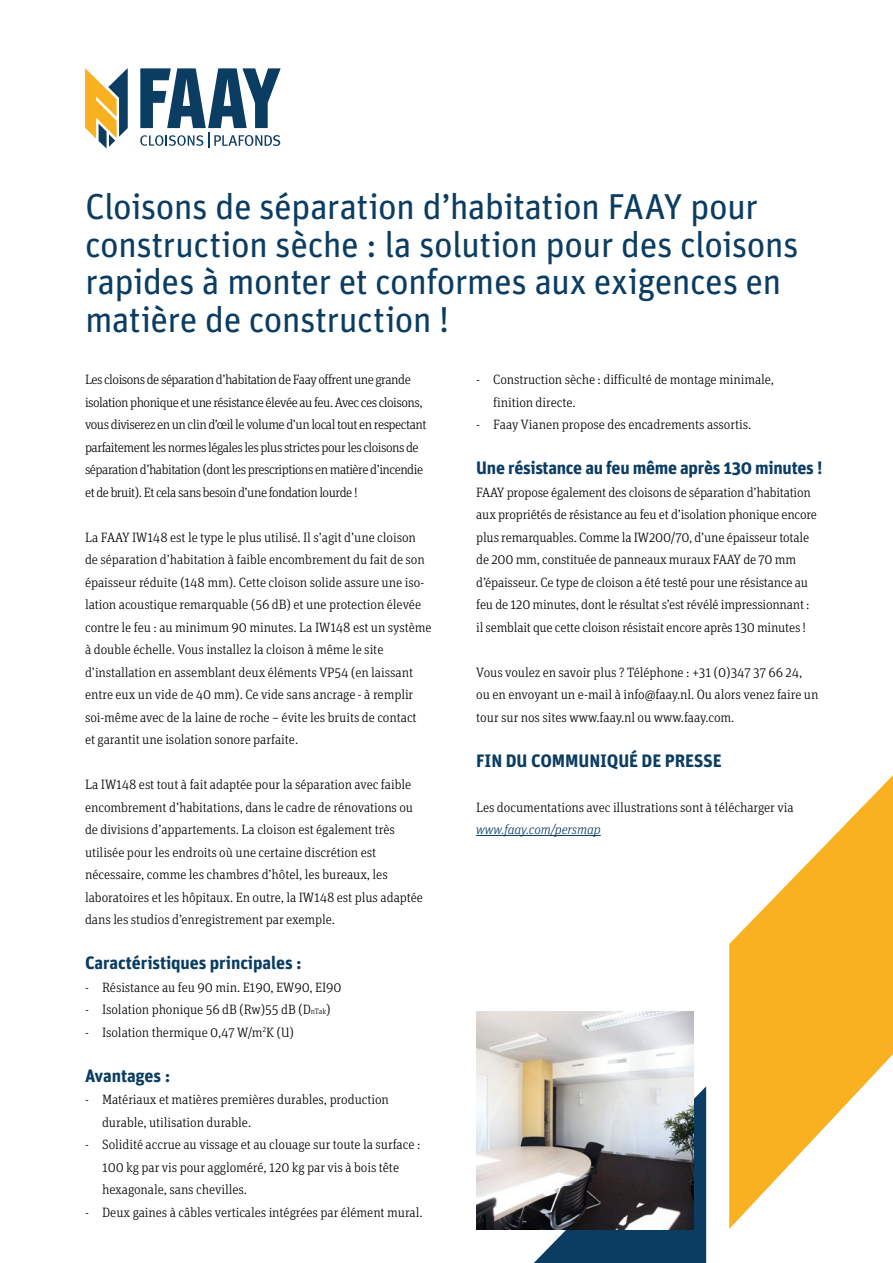
<style>
.page{position:relative;width:893px;height:1263px;background:#fff}
.page>*{position:absolute;margin:0;border:0;box-sizing:border-box;transform-origin:0 0}
.t1{font:36px/37.5px "Unit Pro";letter-spacing:-.02em;color:#0b3c62}
.t2{font:700 18px "Unit Pro";letter-spacing:-.005em;color:#0b3c62}
.t3{font:300 13.5px/22.5px "Unit Slab Pro";letter-spacing:-.005em;color:#000}
.t4{font:300 13.5px/22.5px "Unit Slab Pro";letter-spacing:-.035em;color:#000}
.t5{font:italic 300 13.5px "Unit Slab Pro";letter-spacing:-.005em;color:#0b3c62}
.s1{font-size:7.8px}
</style>
<div class="page">
<svg style="left:530px;top:1086px;width:176px;height:177px;background:#244f70"></svg>
<svg style="left:729px;top:775px;width:164px;height:454px;fill:#f9b121"></svg>
<svg style="left:85px;top:68px;width:43px;height:81px"></svg>
<svg style="left:140px;top:68px;width:141px;height:80px"></svg>
<img style="left:476px;top:1012px;width:218px;height:217px">
<hr style="left:476px;top:835px;width:125px;height:1px;background:#0b3c62">
<h1 class="t1" style="left:85px;top:187px;width:715px">Cloisons de séparation d’habitation FAAY pour construction sèche : la solution pour des cloisons rapides à monter et conformes aux exigences en matière de construction !</h1>
<p class="t4" style="left:85px;top:368px;width:343px">Les cloisons de séparation d’habitation de Faay offrent une grande isolation phonique et une résistance élevée au feu. Avec ces cloisons, vous diviserez en un clin d’œil le volume d’un local tout en respectant parfaitement les normes légales les plus strictes pour les cloisons de séparation d’habitation (dont les prescriptions en matière d’incendie et de bruit). Et cela sans besoin d’une fondation lourde !</p>
<p class="t3" style="left:85px;top:525px;width:348px">La FAAY IW148 est le type le plus utilisé. Il s’agit d’une cloison de séparation d’habitation à faible encombrement du fait de son épaisseur réduite (148 mm). Cette cloison solide assure une iso&shy;lation acoustique remarquable (56 dB) et une protection élevée contre le feu : au minimum 90 minutes. La IW148 est un système à double échelle. Vous installez la cloison à même le site d’installation en assemblant deux éléments VP54 (en laissant entre eux un vide de 40 mm). Ce vide sans ancrage - à remplir soi-même avec de la laine de roche – évite les bruits de contact<br>et garantit une isolation sonore parfaite.</p>
<p class="t3" style="left:85px;top:773px;width:339px">La IW148 est tout à fait adaptée pour la séparation avec faible encombrement d’habitations, dans le cadre de rénovations ou de divisions d’appartements. La cloison est également très utilisée pour les endroits où une certaine discrétion est nécessaire, comme les chambres d’hôtel, les bureaux, les laboratoires et les hôpitaux. En outre, la IW148 est plus adaptée dans les studios d’enregistrement par exemple.</p>
<h2 class="t2" style="left:85px;top:951px;width:218px">Caractéristiques principales :</h2>
<p class="t3" style="left:85px;top:975px;width:258px">- Résistance au feu 90 min. E190, EW90, EI90</p>
<p class="t3" style="left:85px;top:998px;width:247px">- Isolation phonique 56 dB (Rw)55 dB (D<span class="s1">nTak</span>)</p>
<p class="t3" style="left:85px;top:1020px;width:211px">- Isolation thermique 0,47 W/m<sup>2</sup>K (U)</p>
<h2 class="t2" style="left:85px;top:1064px;width:87px">Avantages :</h2>
<p class="t3" style="left:102px;top:1088px;width:288px;text-indent:-17px">- Matériaux et matières premières durables, production durable, utilisation durable.</p>
<p class="t3" style="left:102px;top:1133px;width:320px;text-indent:-17px">- Solidité accrue au vissage et au clouage sur toute la surface :<br>100 kg par vis pour aggloméré, 120 kg par vis à bois tête hexagonale, sans chevilles.</p>
<p class="t3" style="left:85px;top:1200px;width:339px">- Deux gaines à câbles verticales intégrées par élément mural.</p>
<p class="t3" style="left:493px;top:368px;width:282px;text-indent:-17px">- Construction sèche : difficulté de montage minimale, finition directe.</p>
<p class="t3" style="left:476px;top:413px;width:276px">- Faay Vianen propose des encadrements assortis.</p>
<h2 class="t2" style="left:476px;top:456px;width:348px">Une résistance au feu même après 130 minutes !</h2>
<p class="t3" style="left:476px;top:480px;width:342px">FAAY propose également des cloisons de séparation d’habitation aux propriétés de résistance au feu et d’isolation phonique encore plus remarquables. Comme la IW200/70, d’une épaisseur totale de 200 mm, constituée de panneaux muraux FAAY de 70 mm d’épaisseur. Ce type de cloison a été testé pour une résistance au feu de 120 minutes, dont le résultat s’est révélé impressionnant : il semblait que cette cloison résistait encore après 130 minutes !</p>
<p class="t3" style="left:476px;top:660px;width:344px">Vous voulez en savoir plus ? Téléphone : +31 (0)347 37 66 24, ou en envoyant un e-mail à info@faay.nl. Ou alors venez faire un tour sur nos sites www.faay.nl ou www.faay.com.</p>
<h2 class="t2" style="left:476px;top:749px;width:247px">FIN DU COMMUNIQUÉ DE PRESSE</h2>
<p class="t3" style="left:476px;top:795px;width:319px">Les documentations avec illustrations sont à télécharger via</p>
<p class="t5" style="left:476px;top:821px;width:126px">www.faay.com/persmap</p>
</div>
